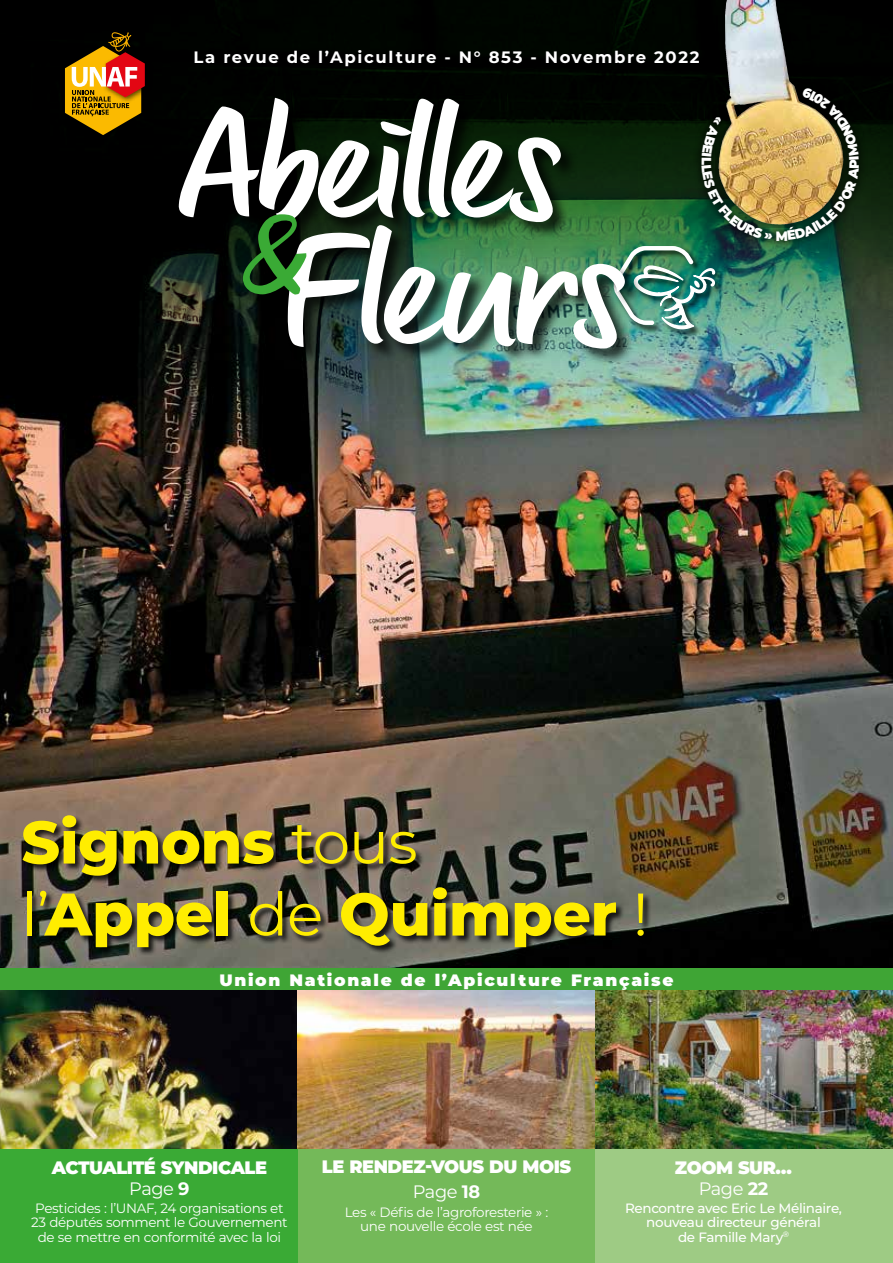
<style>
.page{position:relative;width:893px;height:1263px;background:#fff}
.page>*{position:absolute;margin:0;border:0;box-sizing:border-box;transform-origin:0 0}
.t1{font:150px "Lingua TRIAL";letter-spacing:.005em;color:#fff}
.t2{font:144px "a Affirmation";color:#3aaa35}
.t3{font:800 60px/72px "Montserrat";letter-spacing:-.005em;color:#ffed00}
.t4{font:900 18px/21px "Montserrat";letter-spacing:-.025em;color:#fff;text-align:center}
.t5{font:700 16.5px "Montserrat";letter-spacing:.1em;color:#fff}
.t6{font:900 16.5px "Montserrat";letter-spacing:.1em;color:#fff}
.t7{font:13.5px/14.2px "Montserrat";letter-spacing:-.025em;color:#fff;text-align:center}
.t8{font:500 13.5px/14.2px "Montserrat";letter-spacing:-.025em;color:#fff;text-align:center}
.s1{font-weight:400}
.s2{font-weight:700}
</style>
<div class="page">
<div style="left:0;top:967px;width:893px;height:26px;background:#3fa535"></div>
<img style="left:0;top:425px;width:893px;height:542px">
<div style="left:0;top:1148px;width:298px;height:115px;background:#3aaa35"></div>
<div style="left:298px;top:1148px;width:297px;height:115px;background:#74b959"></div>
<div style="left:595px;top:1148px;width:298px;height:115px;background:#9ecb84"></div>
<img style="left:0;top:0;width:893px;height:425px">
<div style="left:613px;top:246px;width:111px;height:92px;background:#000;opacity:.75"></div>
<div style="left:178px;top:98px;width:464px;height:268px;background:#000;opacity:.75"></div>
<div style="left:716px;top:0;width:132px;height:227px;background:#000;opacity:.6"></div>
<img style="left:718px;top:0;width:13px;height:79px">
<div style="left:692px;top:79px;width:176px;height:171px;background:#000;opacity:.6"></div>
<img style="left:0;top:991px;width:298px;height:157px">
<img style="left:298px;top:991px;width:297px;height:157px">
<img style="left:595px;top:991px;width:298px;height:157px">
<img style="left:145px;top:47px;width:8px;height:59px">
<svg style="left:65px;top:32px;width:80px;height:103px;background:#966118"></svg>
<div style="left:23px;top:815px;width:629px;height:141px;background:#000;opacity:.8"></div>
<img style="left:613px;top:87px;width:246px;height:243px">
<p class="t5" style="left:193px;top:45px;width:508px">La revue de l’Apiculture - N° 853 - Novembre 2022</p>
<h1 class="t1" style="left:178px;top:87px;width:386px">Abeilles</h1>
<h2 class="t2" style="left:239px;top:196px;width:68px">&amp;</h2>
<h1 class="t1" style="left:286px;top:214px;width:341px">Fleurs</h1>
<h3 class="t3" style="left:21px;top:803px;width:629px">Signons <span class="s1">tous<br>l’</span>Appel <span class="s1">de</span> Quimper <span class="s1">!</span></h3>
<p class="t6" style="left:219px;top:968px;width:456px">Union Nationale de l’Apiculture Française</p>
<h3 class="t4" style="left:52px;top:1155px;width:217px">ACTUALITÉ SYNDICALE<br><span class="s1">Page</span> <span class="s2">9</span></h3>
<p class="t7" style="left:31px;top:1200px;width:258px">Pesticides : l’UNAF, 24 organisations et<br>23 députés somment le Gouvernement de se mettre en conformité avec la loi</p>
<h3 class="t4" style="left:322px;top:1153px;width:251px;line-height:25.2px">LE RENDEZ-VOUS DU MOIS<br><span class="s1">Page</span> <span class="s2">18</span></h3>
<p class="t7" style="left:345px;top:1204px;width:205px">Les « Défis de l’agroforesterie » : une nouvelle école est née</p>
<h3 class="t4" style="left:675px;top:1155px;width:119px">ZOOM SUR…<br><span class="s1">Page</span> <span class="s2">22</span></h3>
<p class="t8" style="left:625px;top:1200px;width:218px">Rencontre avec Eric Le Mélinaire, nouveau directeur général<br>de Famille Mary<sup>®</sup></p>
</div>
